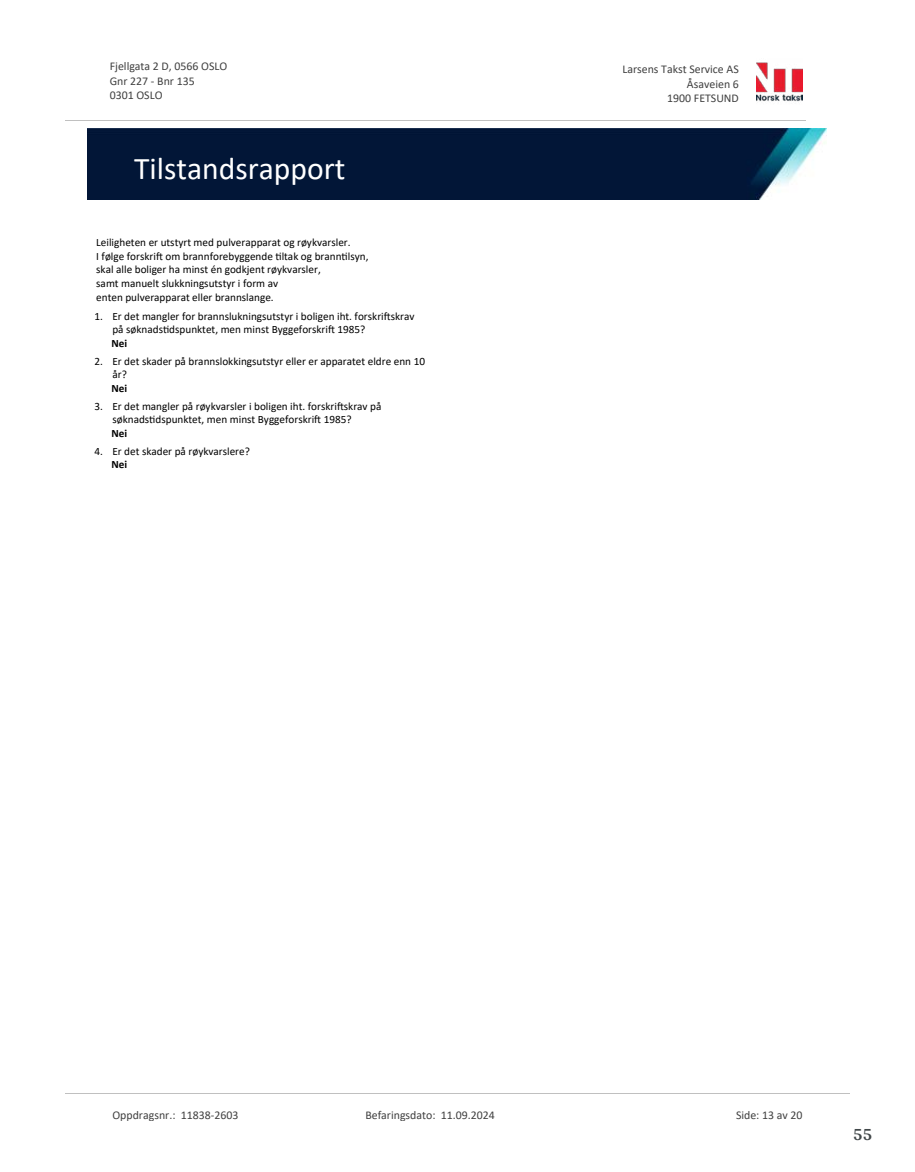
<style>
.page{position:relative;width:915px;height:1172px;background:#fff}
.page>*{position:absolute;margin:0;border:0;box-sizing:border-box;transform-origin:0 0}
.t1{font:31.65px "Calibri";color:#fff}
.t2{font:700 18px "Arya";color:#414749}
.t3{font:11.85px/14.5px "Calibri";color:#404040}
.t4{font:11.25px/13.6px "Calibri";color:#000}
.t5{font:700 11.25px "Calibri";color:#000}
</style>
<div class="page">
<img style="left:756px;top:62px;width:46px;height:40px">
<hr style="left:65px;top:120px;width:740px;height:1px;background:#c0c0c0">
<img style="left:88px;top:129px;width:738px;height:71px">
<hr style="left:65px;top:1093px;width:784px;height:1px;background:#c0c0c0">
<p class="t3" style="left:110px;top:59px;width:119px">Fjellgata 2 D, 0566 OSLO<br>Gnr 227 - Bnr 135<br>0301 OSLO</p>
<p class="t3" style="left:622px;top:62px;width:118px">Larsens Takst Service AS</p>
<p class="t3" style="left:686px;top:76px;width:53px">Åsaveien 6</p>
<p class="t3" style="left:667px;top:90px;width:73px">1900 FETSUND</p>
<h1 class="t1" style="left:134px;top:147px;width:213px">Tilstandsrapport</h1>
<p class="t4" style="left:96px;top:235px;width:274px">Leiligheten er utstyrt med pulverapparat og røykvarsler.<br>I følge forskri昀琀 om brannforebyggende 琀椀ltak og brann琀椀lsyn, skal alle boliger ha minst én godkjent røykvarsler,<br>samt manuelt slukkningsutstyr i form av<br>enten pulverapparat eller brannslange.</p>
<p class="t4" style="left:112px;top:309px;width:303px;text-indent:-18px">1. Er det mangler for brannslukningsutstyr i boligen iht. forskri昀琀skrav på søknads琀椀dspunktet, men minst Byggeforskri昀琀 1985?</p>
<p class="t5" style="left:111px;top:335px;width:17px">Nei</p>
<p class="t4" style="left:112px;top:354px;width:314px;text-indent:-18px">2. Er det skader på brannslokkingsutstyr eller er apparatet eldre enn 10 år?</p>
<p class="t5" style="left:111px;top:380px;width:17px">Nei</p>
<p class="t4" style="left:112px;top:399px;width:270px;text-indent:-18px">3. Er det mangler på røykvarsler i boligen iht. forskri昀琀skrav på søknads琀椀dspunktet, men minst Byggeforskri昀琀 1985?</p>
<p class="t5" style="left:111px;top:425px;width:17px">Nei</p>
<p class="t4" style="left:94px;top:444px;width:157px">4. Er det skader på røykvarslere?</p>
<p class="t5" style="left:111px;top:457px;width:17px">Nei</p>
<p class="t3" style="left:112px;top:1107px;width:127px">Oppdragsnr.: 11838-2603</p>
<p class="t3" style="left:365px;top:1107px;width:131px">Befaringsdato: 11.09.2024</p>
<p class="t3" style="left:735px;top:1107px;width:68px">Side: 13 av 20</p>
<h2 class="t2" style="left:852px;top:1123px;width:21px">55</h2>
</div>
